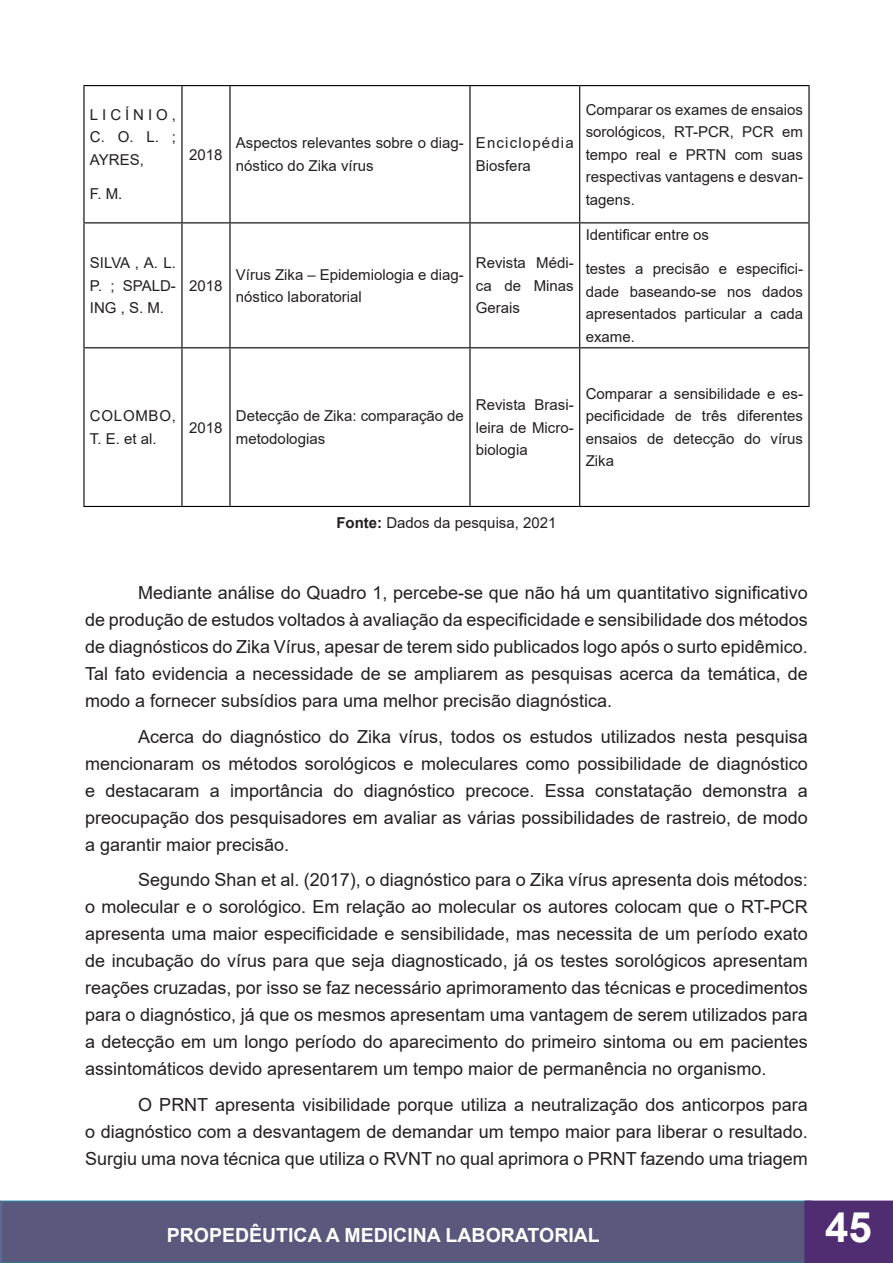
<style>
.page{position:relative;width:893px;height:1263px;background:#fff}
.page>*{position:absolute;margin:0;border:0;box-sizing:border-box;transform-origin:0 0}
.t1{font:700 42px "Arial";color:#fff}
.t2{font:700 19.5px "Arial";color:#fff}
.t3{font:18px/27px "Arial";color:#231f20;text-align:justify}
.t4{font:15px/22.5px "Arial";color:#231f20;text-align:justify}
.t5{font:15px/22.5px "Arial";letter-spacing:.075em;color:#231f20}
.t6{font:15px/22.5px "Arial";letter-spacing:.05em;color:#231f20}
.s1{font-weight:700}
</style>
<div class="page">
<svg style="left:0;top:1200px;width:1px;height:63px"></svg>
<div style="left:1px;top:1200px;width:811px;height:63px;background:#5a597d;border:2px solid #2c7d98"></div>
<svg style="left:804px;top:1200px;width:89px;height:63px;background:#543274"></svg>
<div style="left:812px;top:1211px;width:73px;height:49px;background:#502d71"></div>
<hr style="left:83px;top:85px;width:99px;height:1px;background:#000">
<hr style="left:182px;top:85px;width:48px;height:1px;background:#000">
<hr style="left:230px;top:85px;width:240px;height:1px;background:#000">
<hr style="left:470px;top:85px;width:110px;height:1px;background:#000">
<hr style="left:580px;top:85px;width:230px;height:1px;background:#000">
<hr style="left:83px;top:222px;width:99px;height:1px;background:#000">
<hr style="left:182px;top:222px;width:48px;height:1px;background:#000">
<hr style="left:230px;top:222px;width:240px;height:1px;background:#000">
<hr style="left:470px;top:222px;width:110px;height:1px;background:#000">
<hr style="left:580px;top:222px;width:230px;height:1px;background:#000">
<hr style="left:83px;top:347px;width:99px;height:1px;background:#000">
<hr style="left:182px;top:347px;width:48px;height:1px;background:#000">
<hr style="left:230px;top:347px;width:240px;height:1px;background:#000">
<hr style="left:470px;top:347px;width:110px;height:1px;background:#000">
<hr style="left:580px;top:347px;width:230px;height:1px;background:#000">
<hr style="left:83px;top:506px;width:99px;height:1px;background:#000">
<hr style="left:182px;top:506px;width:48px;height:1px;background:#000">
<hr style="left:230px;top:506px;width:240px;height:1px;background:#000">
<hr style="left:470px;top:506px;width:110px;height:1px;background:#000">
<hr style="left:580px;top:506px;width:230px;height:1px;background:#000">
<hr style="left:83px;top:86px;width:2px;height:136px;background:#000">
<hr style="left:83px;top:223px;width:2px;height:124px;background:#000">
<hr style="left:83px;top:348px;width:2px;height:158px;background:#000">
<hr style="left:181px;top:86px;width:2px;height:136px;background:#000">
<hr style="left:229px;top:86px;width:2px;height:136px;background:#000">
<hr style="left:469px;top:86px;width:1px;height:136px;background:#000">
<hr style="left:579px;top:86px;width:1px;height:136px;background:#000">
<hr style="left:808px;top:86px;width:2px;height:136px;background:#000">
<hr style="left:181px;top:223px;width:2px;height:124px;background:#000">
<hr style="left:229px;top:223px;width:2px;height:124px;background:#000">
<hr style="left:469px;top:223px;width:1px;height:124px;background:#000">
<hr style="left:579px;top:223px;width:1px;height:124px;background:#000">
<hr style="left:808px;top:223px;width:2px;height:124px;background:#000">
<hr style="left:181px;top:348px;width:2px;height:158px;background:#000">
<hr style="left:229px;top:348px;width:2px;height:158px;background:#000">
<hr style="left:469px;top:348px;width:1px;height:158px;background:#000">
<hr style="left:579px;top:348px;width:1px;height:158px;background:#000">
<hr style="left:808px;top:348px;width:2px;height:158px;background:#000">
<p class="t4" style="left:90px;top:103px;width:87px">LICÍNIO, C. O. L. ; AYRES,</p>
<p class="t4" style="left:90px;top:183px;width:34px">F. M.</p>
<p class="t4" style="left:90px;top:252px;width:87px">SILVA , A. L.<br>P. ; SPALD-ING , S. M.</p>
<p class="t4" style="left:189px;top:143px;width:35px">2018</p>
<p class="t4" style="left:236px;top:132px;width:229px">Aspectos relevantes sobre o diag&shy;nóstico do Zika vírus</p>
<p class="t5" style="left:476px;top:132px;width:99px">Enciclopédia<br>Biosfera</p>
<p class="t4" style="left:189px;top:274px;width:35px">2018</p>
<p class="t4" style="left:236px;top:263px;width:229px">Vírus Zika – Epidemiologia e diag&shy;nóstico laboratorial</p>
<p class="t4" style="left:476px;top:252px;width:99px">Revista Médi&shy;ca de Minas Gerais</p>
<p class="t4" style="left:586px;top:98px;width:219px">Comparar os exames de ensaios sorológicos, RT-PCR, PCR em tempo real e PRTN com suas respectivas vantagens e desvan&shy;tagens.</p>
<p class="t4" style="left:586px;top:223px;width:125px">Identificar entre os</p>
<p class="t4" style="left:586px;top:258px;width:219px">testes a precisão e especifici&shy;dade baseando-se nos dados apresentados particular a cada exame.</p>
<p class="t6" style="left:90px;top:405px;width:87px">COLOMBO,<br>T. E. et al.</p>
<p class="t4" style="left:189px;top:416px;width:35px">2018</p>
<p class="t4" style="left:236px;top:405px;width:229px">Detecção de Zika: comparação de metodologias</p>
<p class="t4" style="left:476px;top:393px;width:99px">Revista Brasi&shy;leira de Micro&shy;biologia</p>
<p class="t4" style="left:586px;top:382px;width:219px">Comparar a sensibilidade e es&shy;pecificidade de três diferentes ensaios de detecção do vírus Zika</p>
<p class="t4" style="left:336px;top:511px;width:222px"><span class="s1">Fonte:</span> Dados da pesquisa, 2021</p>
<p class="t3" style="left:85px;top:579px;width:724px;text-indent:53px">Mediante análise do Quadro 1, percebe-se que não há um quantitativo significativo de produção de estudos voltados à avaliação da especificidade e sensibilidade dos métodos de diagnósticos do Zika Vírus, apesar de terem sido publicados logo após o surto epidêmico.<br>Tal fato evidencia a necessidade de se ampliarem as pesquisas acerca da temática, de modo a fornecer subsídios para uma melhor precisão diagnóstica.</p>
<p class="t3" style="left:85px;top:723px;width:724px;text-indent:53px">Acerca do diagnóstico do Zika vírus, todos os estudos utilizados nesta pesquisa mencionaram os métodos sorológicos e moleculares como possibilidade de diagnóstico e destacaram a importância do diagnóstico precoce. Essa constatação demonstra a preocupação dos pesquisadores em avaliar as várias possibilidades de rastreio, de modo a garantir maior precisão.</p>
<p class="t3" style="left:85px;top:866px;width:724px;text-indent:53px">Segundo Shan et al. (2017), o diagnóstico para o Zika vírus apresenta dois métodos: o molecular e o sorológico. Em relação ao molecular os autores colocam que o RT-PCR apresenta uma maior especificidade e sensibilidade, mas necessita de um período exato de incubação do vírus para que seja diagnosticado, já os testes sorológicos apresentam reações cruzadas, por isso se faz necessário aprimoramento das técnicas e procedimentos para o diagnóstico, já que os mesmos apresentam uma vantagem de serem utilizados para a detecção em um longo período do aparecimento do primeiro sintoma ou em pacientes assintomáticos devido apresentarem um tempo maior de permanência no organismo.</p>
<p class="t3" style="left:85px;top:1091px;width:724px;text-indent:53px">O PRNT apresenta visibilidade porque utiliza a neutralização dos anticorpos para o diagnóstico com a desvantagem de demandar um tempo maior para liberar o resultado.<br>Surgiu uma nova técnica que utiliza o RVNT no qual aprimora o PRNT fazendo uma triagem</p>
<p class="t2" style="left:167px;top:1221px;width:434px">PROPEDÊUTICA A MEDICINA LABORATORIAL</p>
<h1 class="t1" style="left:825px;top:1198px;width:48px">45</h1>
</div>
